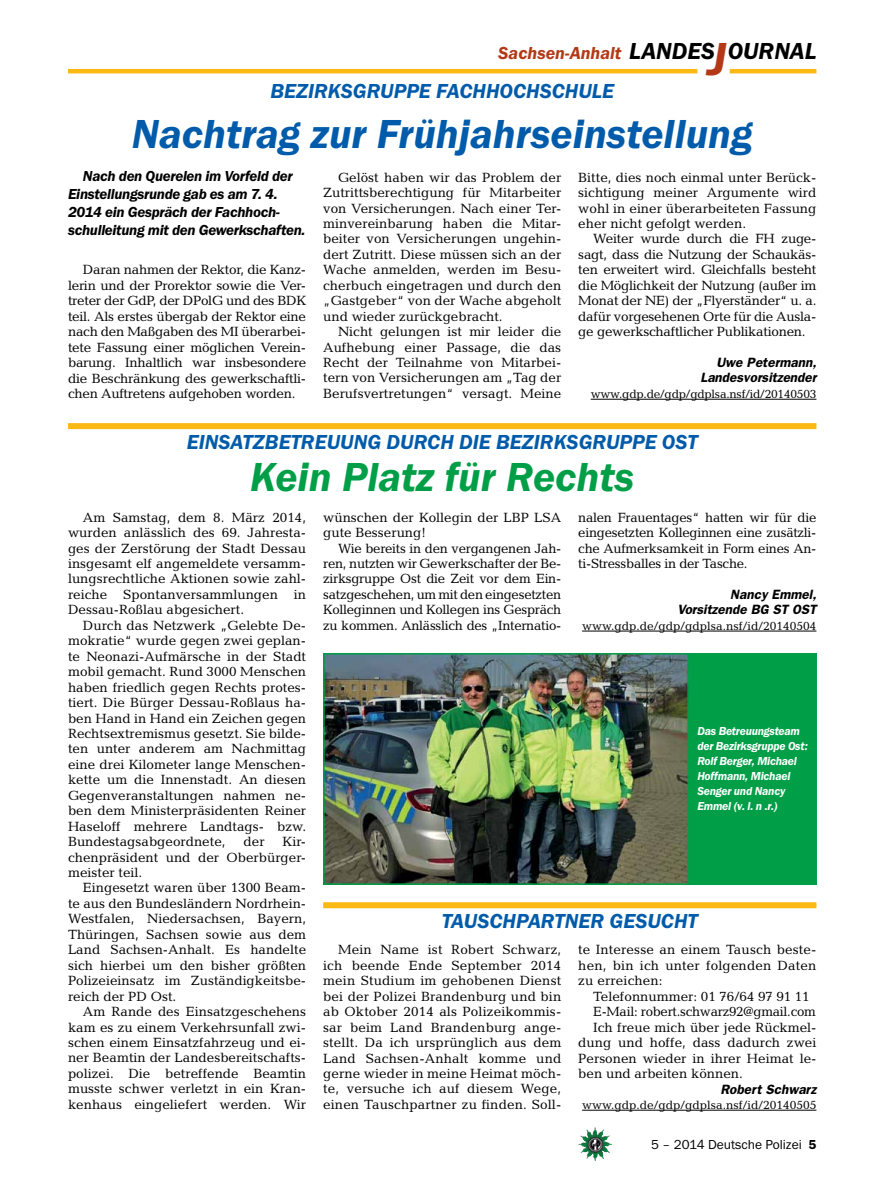
<style>
.page{position:relative;width:893px;height:1191px;background:#fff}
.page>*{position:absolute;margin:0;border:0;box-sizing:border-box;transform-origin:0 0}
.t1{font:italic 600 42px "Franklin Gothic Itc T";color:#005baa}
.t2{font:italic 600 42px "Franklin Gothic Itc T";color:#009f47}
.t3{font:italic 600 24px "Franklin Gothic Itc T";color:#000}
.t4{font:italic 600 21px "Franklin Gothic Itc T";color:#005baa}
.t5{font:italic 600 18px "Franklin Gothic Itc T";color:#b33916}
.t6{font:italic 600 15px/18px "Franklin Gothic Itc T";letter-spacing:-.02em;color:#000}
.t7{font:13.5px/15.5px "Candida";color:#000;text-align:justify}
.t8{font:italic 600 13.5px/15.5px "Franklin Gothic";color:#000;text-align:right}
.t9{font:13.5px "Candida";letter-spacing:-.02em;color:#000}
.t10{font:13.5px "Franklin Gothic Itc T";color:#000}
.t11{font:italic 600 12px/15px "Franklin Gothic Itc T";letter-spacing:-.02em;color:#fff}
.t12{font:12px "Candida";color:#000}
.t13{font:12px "Candida";letter-spacing:-.02em;color:#000}
.s1{font-size:48px;color:#b33916}
.s2{font-weight:600}
</style>
<div class="page">
<img style="left:578px;top:1127px;width:17px;height:25px">
<hr style="left:730px;top:69px;width:86px;height:4px;background:#fdb913">
<hr style="left:68px;top:69px;width:629px;height:4px;background:#fdb913">
<hr style="left:591px;top:399px;width:225px;height:1px;background:#000">
<div style="left:68px;top:423px;width:748px;height:6px;background:#fdb913"></div>
<hr style="left:582px;top:631px;width:234px;height:1px;background:#000">
<img style="left:326px;top:656px;width:360px;height:226px">
<div style="left:323px;top:653px;width:366px;height:232px;border:2px solid #009f47"></div>
<div style="left:689px;top:653px;width:127px;height:231px;background:#009f47"></div>
<div style="left:323px;top:902px;width:493px;height:6px;background:#fdb913"></div>
<hr style="left:582px;top:1109px;width:234px;height:1px;background:#000">
<h2 class="t3" style="left:629px;top:37px;width:189px">LANDES<span class="s1">J</span>OURNAL</h2>
<h3 class="t5" style="left:498px;top:42px;width:125px">Sachsen-Anhalt</h3>
<h3 class="t4" style="left:270px;top:79px;width:85px">Bezir ksgruppe</h3>
<h3 class="t4" style="left:436px;top:79px;width:14px">Fachhochschule</h3>
<h1 class="t1" style="left:132px;top:109px;width:622px">Nachtrag zur Frühjahrseinstellung</h1>
<p class="t7" style="left:323px;top:169px;width:240px;text-indent:15px">Gelöst haben wir das Problem der Zutrittsberechtigung für Mitarbeiter von Versicherungen. Nach einer Ter&shy;minvereinbarung haben die Mitar&shy;beiter von Versicherungen ungehin&shy;dert Zutritt. Diese müssen sich an der Wache anmelden, werden im Besu&shy;cherbuch eingetragen und durch den „Gastgeber“ von der Wache abgeholt und wieder zurückgebracht.</p>
<p class="t7" style="left:323px;top:324px;width:240px;text-indent:15px">Nicht gelungen ist mir leider die Aufhebung einer Passage, die das Recht der Teilnahme von Mitarbei&shy;tern von Versicherungen am „Tag der Berufsvertretungen“ versagt. Meine</p>
<p class="t6" style="left:68px;top:167px;width:239px;text-indent:15px">Nach den Querelen im Vorfeld der Einstellungsrunde gab es am 7. 4.<br>2014 ein Gespräch der Fachhoch&shy;schulleitung mit den Gewerkschaften.</p>
<p class="t7" style="left:68px;top:262px;width:240px;text-indent:15px">Daran nahmen der Rektor, die Kanz&shy;lerin und der Prorektor sowie die Ver&shy;treter der GdP, der DPolG und des BDK teil. Als erstes übergab der Rektor eine nach den Maßgaben des MI überarbei&shy;tete Fassung einer möglichen Verein&shy;barung. Inhaltlich war insbesondere die Beschränkung des gewerkschaftli&shy;chen Auftretens aufgehoben worden.</p>
<p class="t7" style="left:578px;top:169px;width:240px">Bitte, dies noch einmal unter Berück&shy;sichtigung meiner Argumente wird wohl in einer überarbeiteten Fassung eher nicht gefolgt werden.</p>
<p class="t7" style="left:578px;top:231px;width:240px;text-indent:15px">Weiter wurde durch die FH zuge&shy;sagt, dass die Nutzung der Schaukäs&shy;ten erweitert wird. Gleichfalls besteht die Möglichkeit der Nutzung (außer im Monat der NE) der „Flyerständer“ u. a. dafür vorgesehenen Orte für die Ausla&shy;ge gewerkschaftlicher Publikationen.</p>
<p class="t8" style="left:701px;top:355px;width:117px">Uwe Petermann,<br>Landesvorsitzender</p>
<p class="t13" style="left:591px;top:387px;width:227px">www.gdp.de/gdp/gdplsa.nsf/id/20140503</p>
<h3 class="t4" style="left:187px;top:430px;width:32px">Einsat</h3>
<h3 class="t4" style="left:253px;top:430px;width:26px">zbetreuung</h3>
<h3 class="t4" style="left:387px;top:430px;width:15px">durch</h3>
<h3 class="t4" style="left:459px;top:430px;width:122px">die Bezirksgruppe</h3>
<h3 class="t4" style="left:662px;top:430px;width:27px">Ost</h3>
<h1 class="t2" style="left:250px;top:452px;width:385px">Kein Platz für Rechts</h1>
<p class="t7" style="left:323px;top:509px;width:240px">wünschen der Kollegin der LBP LSA gute Besserung!</p>
<p class="t7" style="left:323px;top:540px;width:240px;text-indent:15px">Wie bereits in den vergangenen Jah&shy;ren, nutzten wir Gewerkschafter der Be&shy;zirksgruppe Ost die Zeit vor dem Ein&shy;satzgeschehen, um mit den eingesetzten Kolleginnen und Kollegen ins Gespräch zu kommen. Anlässlich des „Internatio-</p>
<p class="t7" style="left:68px;top:509px;width:240px;text-indent:15px">Am Samstag, dem 8. März 2014, wurden anlässlich des 69. Jahresta&shy;ges der Zerstörung der Stadt Dessau insgesamt elf angemeldete versamm&shy;lungsrechtliche Aktionen sowie zahl&shy;reiche Spontanversammlungen in Dessau-Roßlau abgesichert.</p>
<p class="t7" style="left:68px;top:617px;width:240px;text-indent:15px">Durch das Netzwerk „Gelebte De&shy;mokratie“ wurde gegen zwei geplan&shy;te Neonazi-Aufmärsche in der Stadt mobil gemacht. Rund 3000 Menschen haben friedlich gegen Rechts protes&shy;tiert. Die Bürger Dessau-Roßlaus ha&shy;ben Hand in Hand ein Zeichen gegen Rechtsextremismus gesetzt. Sie bilde&shy;ten unter anderem am Nachmittag eine drei Kilometer lange Menschen&shy;kette um die Innenstadt. An diesen Gegenveranstaltungen nahmen ne&shy;ben dem Ministerpräsidenten Reiner Haseloff mehrere Landtags- bzw.<br>Bundestagsabgeordnete,</p>
<p class="t7" style="left:578px;top:509px;width:240px">nalen Frauentages“ hatten wir für die eingesetzten Kolleginnen eine zusätzli&shy;che Aufmerksamkeit in Form eines An&shy;ti-Stressballes in der Tasche.</p>
<p class="t8" style="left:677px;top:586px;width:141px">Nancy Emmel,<br>Vorsitzende BG ST OST</p>
<p class="t12" style="left:582px;top:619px;width:236px">www.gdp.de/gdp/gdplsa.nsf/id/20140504</p>
<p class="t11" style="left:697px;top:723px;width:112px">Das Betreuungsteam der Bezirksgruppe Ost:<br>Rolf Berger, Michael<br>Hoffmann, Michael<br>Senger und Nancy<br>Emmel (v. l. n .r.)</p>
<p class="t7" style="left:244px;top:834px;width:23px">der</p>
<p class="t7" style="left:68px;top:834px;width:240px;text-indent:215px">Kir&shy;chenpräsident und der Oberbürger&shy;meister teil.</p>
<p class="t7" style="left:68px;top:880px;width:240px;text-indent:15px">Eingesetzt waren über 1300 Beam&shy;te aus den Bundesländern Nordrhein-Westfalen, Niedersachsen, Bayern, Thüringen, Sachsen sowie aus dem Land Sachsen-Anhalt. Es handelte sich hierbei um den bisher größten Polizeieinsatz im Zuständigkeitsbe&shy;reich der PD Ost.</p>
<p class="t7" style="left:68px;top:1003px;width:240px;text-indent:15px">Am Rande des Einsatzgeschehens kam es zu einem Verkehrsunfall zwi&shy;schen einem Einsatzfahrzeug und ei&shy;ner Beamtin der Landesbereitschafts&shy;polizei. Die betreffende Beamtin musste schwer verletzt in ein Kran&shy;kenhaus eingeliefert werden. Wir</p>
<h3 class="t4" style="left:442px;top:908px;width:24px">Tauschpartner</h3>
<h3 class="t4" style="left:610px;top:908px;width:14px">gesucht</h3>
<p class="t7" style="left:578px;top:942px;width:240px">te Interesse an einem Tausch beste&shy;hen, bin ich unter folgenden Daten zu erreichen:</p>
<p class="t7" style="left:593px;top:988px;width:218px">Telefonnummer: 01 76/64 97 91 11</p>
<p class="t9" style="left:593px;top:1004px;width:224px">E-Mail: robert.schwarz92@gmail.com</p>
<p class="t7" style="left:593px;top:1019px;width:225px">Ich freue mich über jede Rückmel-</p>
<p class="t7" style="left:578px;top:1034px;width:240px">dung und hoffe, dass dadurch zwei</p>
<p class="t7" style="left:578px;top:1050px;width:240px">Personen wieder in ihrer Heimat le-</p>
<p class="t7" style="left:578px;top:1065px;width:166px">ben und arbeiten können.</p>
<p class="t8" style="left:720px;top:1081px;width:98px">Robert Schwarz</p>
<p class="t12" style="left:582px;top:1098px;width:236px">www.gdp.de/gdp/gdplsa.nsf/id/20140505</p>
<p class="t7" style="left:323px;top:942px;width:240px;text-indent:15px">Mein Name ist Robert Schwarz, ich beende Ende September 2014 mein Studium im gehobenen Dienst bei der Polizei Brandenburg und bin ab Oktober 2014 als Polizeikommis&shy;sar beim Land Brandenburg ange&shy;stellt. Da ich ursprünglich aus dem Land Sachsen-Anhalt komme und gerne wieder in meine Heimat möch&shy;te, versuche ich auf diesem Wege, einen Tauschpartner zu finden. Soll-</p>
<p class="t10" style="left:651px;top:1136px;width:167px">5 – 2014 Deutsche Polizei <span class="s2">5</span></p>
</div>
